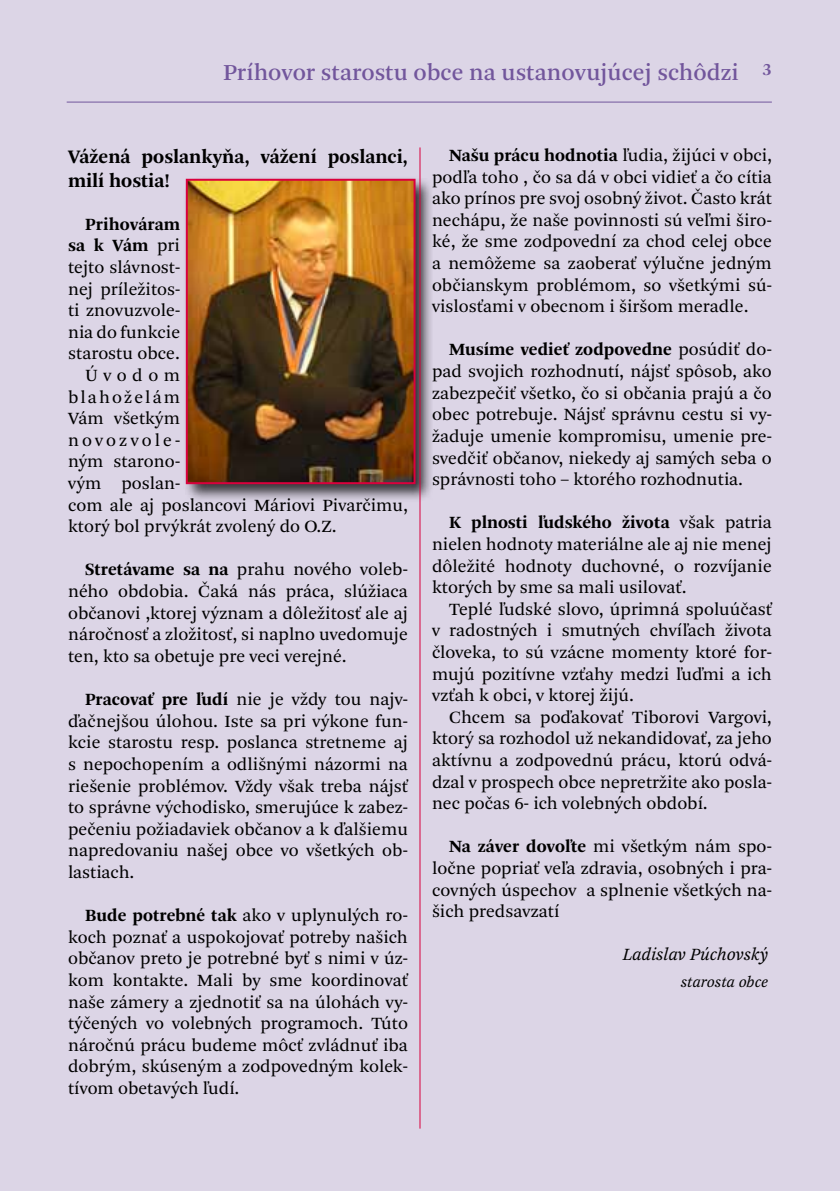
<style>
.page{position:relative;width:840px;height:1191px;background:#fff}
.page>*{position:absolute;margin:0;border:0;box-sizing:border-box;transform-origin:0 0}
.t1{font:24px "Arnhem Pro";color:#72569c}
.t2{font:700 20px/24px "Arnhem Pro";color:#000}
.t3{font:18px/21.6px "Arnhem Pro Blond";color:#000;text-align:justify}
.t4{font:700 18px/21.6px "Arnhem Pro";color:#000;text-align:right}
.t5{font:italic 18px "Arnhem Pro Blond";color:#000}
.t6{font:18px "Arnhem Pro Blond";letter-spacing:.12em;color:#000}
.t7{font:18px "Arnhem Pro Blond";letter-spacing:.17em;color:#000}
.t8{font:700 18px "Arnhem Pro";color:#72569c}
.t9{font:italic 16px "Arnhem Pro Blond";color:#000}
.s1{font-family:"Arnhem Pro Blond";font-weight:400}
.s2{font-family:"Arnhem Pro";font-weight:700}
</style>
<div class="page">
<div style="left:0;top:0;width:839px;height:1191px;background:#dcd5e6"></div>
<div style="left:183px;top:176px;width:251px;height:327px;background:#000;opacity:.75"></div>
<img style="left:189px;top:182px;width:223px;height:299px">
<div style="left:186px;top:179px;width:229px;height:305px;border:2px solid #da003d"></div>
<hr style="left:419px;top:147px;width:1px;height:981px;background:#da003d">
<h1 class="t1" style="left:223px;top:57px;width:517px">Príhovor starostu obce na ustanovujúcej schôdzi</h1>
<p class="t8" style="left:762px;top:57px;width:11px">3</p>
<p class="t2" style="left:68px;top:144px;width:341px">Vážená poslankyňa, vážení poslanci, milí hostia!</p>
<p class="t4" style="left:68px;top:213px;width:113px">Prihováram sa k Vám <span class="s1">pri</span></p>
<p class="t3" style="left:68px;top:256px;width:113px">tejto slávnost-</p>
<p class="t3" style="left:68px;top:278px;width:113px">nej príležitos-</p>
<p class="t3" style="left:68px;top:300px;width:113px">ti znovuzvole-</p>
<p class="t3" style="left:68px;top:321px;width:113px">nia do funkcie</p>
<p class="t3" style="left:68px;top:343px;width:113px">starostu obce.</p>
<p class="t3" style="left:85px;top:364px;width:96px">Úvodom</p>
<p class="t6" style="left:68px;top:385px;width:113px">blahoželám</p>
<p class="t3" style="left:68px;top:408px;width:113px">Vám všetkým</p>
<p class="t7" style="left:68px;top:428px;width:113px">novozvole-</p>
<p class="t3" style="left:68px;top:451px;width:113px">ným starono-</p>
<p class="t3" style="left:68px;top:472px;width:113px">vým poslan-</p>
<p class="t3" style="left:68px;top:494px;width:341px">com ale aj poslancovi Máriovi Pivarčimu,</p>
<p class="t3" style="left:68px;top:516px;width:270px">ktorý bol prvýkrát zvolený do O.Z.</p>
<p class="t3" style="left:68px;top:559px;width:341px;text-indent:17px"><span class="s2">Stretávame sa na</span> prahu nového voleb&shy;ného obdobia. Čaká nás práca, slúžiaca občanovi ,ktorej význam a dôležitosť ale aj náročnosť a zložitosť, si naplno uvedomuje ten, kto sa obetuje pre veci verejné.</p>
<p class="t3" style="left:68px;top:688px;width:341px;text-indent:17px"><span class="s2">Pracovať pre ľudí</span> nie je vždy tou najv&shy;ďačnejšou úlohou. Iste sa pri výkone fun&shy;kcie starostu resp. poslanca stretneme aj s nepochopením a odlišnými názormi na riešenie problémov. Vždy však treba nájsť to správne východisko, smerujúce k zabez&shy;pečeniu požiadaviek občanov a k ďalšiemu napredovaniu našej obce vo všetkých ob&shy;lastiach.</p>
<p class="t3" style="left:68px;top:904px;width:341px;text-indent:17px"><span class="s2">Bude potrebné tak</span> ako v uplynulých ro&shy;koch poznať a uspokojovať potreby našich občanov preto je potrebné byť s nimi v úz&shy;kom kontakte. Mali by sme koordinovať naše zámery a zjednotiť sa na úlohách vy&shy;týčených vo volebných programoch. Túto náročnú prácu budeme môcť zvládnuť iba dobrým, skúseným a zodpovedným kolek&shy;tívom obetavých ľudí.</p>
<p class="t3" style="left:432px;top:145px;width:341px;text-indent:17px"><span class="s2">Našu prácu hodnotia</span> ľudia, žijúci v obci, podľa toho , čo sa dá v obci vidieť a čo cítia ako prínos pre svoj osobný život. Často krát nechápu, že naše povinnosti sú veľmi širo&shy;ké, že sme zodpovední za chod celej obce a nemôžeme sa zaoberať výlučne jedným občianskym problémom, so všetkými sú&shy;vislosťami v obecnom i širšom meradle.</p>
<p class="t4" style="left:449px;top:339px;width:324px">Musíme vedieť zodpovedne <span class="s1">posúdiť do-</span></p>
<p class="t3" style="left:432px;top:361px;width:341px">pad svojich rozhodnutí, nájsť spôsob, ako zabezpečiť všetko, čo si občania prajú a čo obec potrebuje. Nájsť správnu cestu si vy&shy;žaduje umenie kompromisu, umenie pre&shy;svedčiť občanov, niekedy aj samých seba o správnosti toho – ktorého rozhodnutia.</p>
<p class="t4" style="left:449px;top:512px;width:324px">K plnosti ľudského života <span class="s1">však patria</span></p>
<p class="t3" style="left:432px;top:533px;width:341px">nielen hodnoty materiálne ale aj nie menej dôležité hodnoty duchovné, o rozvíjanie ktorých by sme sa mali usilovať.</p>
<p class="t3" style="left:432px;top:598px;width:341px;text-indent:17px">Teplé ľudské slovo, úprimná spoluúčasť v radostných i smutných chvíľach života človeka, to sú vzácne momenty ktoré for&shy;mujú pozitívne vzťahy medzi ľuďmi a ich vzťah k obci, v ktorej žijú.</p>
<p class="t3" style="left:432px;top:706px;width:341px;text-indent:17px">Chcem sa poďakovať Tiborovi Vargovi, ktorý sa rozhodol už nekandidovať, za jeho aktívnu a zodpovednú prácu, ktorú odvá&shy;dzal v prospech obce nepretržite ako posla&shy;nec počas 6- ich volebných období.</p>
<p class="t3" style="left:432px;top:836px;width:341px;text-indent:17px"><span class="s2">Na záver dovoľte</span> mi všetkým nám spo&shy;ločne popriať veľa zdravia, osobných i pra&shy;covných úspechov a splnenie všetkých na&shy;šich predsavzatí</p>
<p class="t5" style="left:622px;top:943px;width:147px">Ladislav Púchovský</p>
<p class="t9" style="left:680px;top:971px;width:89px">starosta obce</p>
</div>
